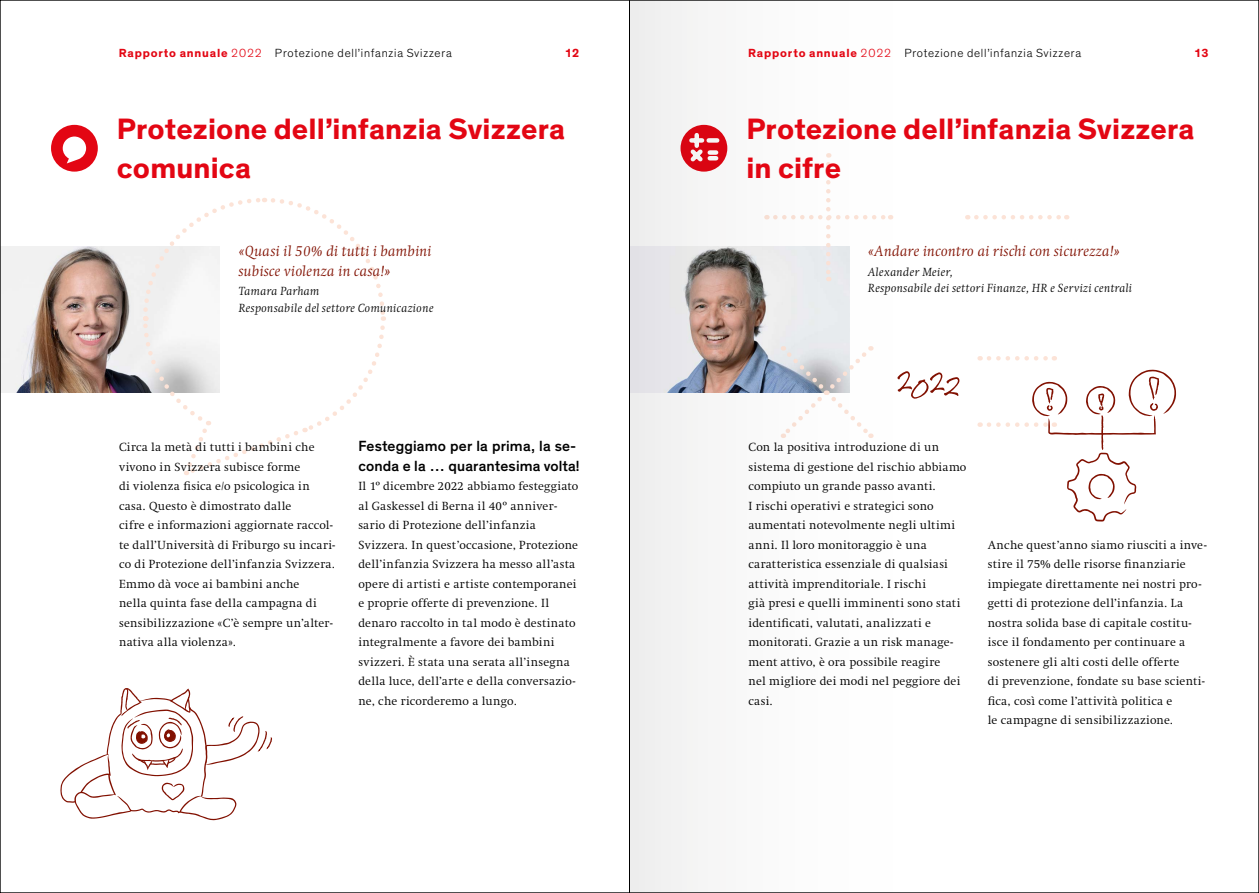
<style>
.page{position:relative;width:1259px;height:893px;background:#fff}
.page>*{position:absolute;margin:0;border:0;box-sizing:border-box;transform-origin:0 0}
.Kapiteltitel{font:700 30px/39px "Theinhardt";letter-spacing:.005em;color:#e30613}
.Zitat{font:italic 300 15px/19.5px "Swift LT Pro";letter-spacing:.02em;color:#811000}
.Überschrift{font:500 15px/19.5px "Theinhardt";letter-spacing:.015em;color:#000}
.Fliesstext_breiter{font:300 12px/19.5px "Swift LT Pro";letter-spacing:.02em;color:#000}
.Zitat_Name{font:italic 300 12px "Swift LT Pro";letter-spacing:.03em;color:#000}
.t1{font:300 12px "Theinhardt";letter-spacing:.06em;color:#000}
.t2{font:700 12px "Theinhardt";color:#e30613}
.s1{font-weight:700;color:#e30613}
.s2{color:#e30613}
</style>
<div class="page">
<img style="left:2px;top:246px;width:139px;height:147px">
<div style="left:51px;top:125px;width:47px;height:47px;background:#e30613;border-radius:50%"></div>
<svg style="left:63px;top:137px;width:23px;height:26px"></svg>
<svg style="left:141px;top:198px;width:245px;height:277px"></svg>
<svg style="left:976px;top:215px;width:91px;height:4px"></svg>
<svg style="left:989px;top:356px;width:66px;height:5px"></svg>
<svg style="left:60px;top:688px;width:212px;height:132px"></svg>
<svg style="left:989px;top:369px;width:187px;height:153px"></svg>
<svg style="left:630px;top:2px;width:338px;height:889px"></svg>
<hr style="left:629px;top:0;width:1px;height:893px;background:#000">
<p class="t1" style="left:119px;top:46px;width:334px"><span class="s1">Rapporto annuale</span> <span class="s2">2022</span> Protezione dell’infanzia Svizzera</p>
<p class="t2" style="left:565px;top:45px;width:16px">12</p>
<p class="t1" style="left:748px;top:46px;width:334px"><span class="s1">Rapporto annuale</span> <span class="s2">2022</span> Protezione dell’infanzia Svizzera</p>
<p class="t2" style="left:1194px;top:45px;width:16px">13</p>
<h1 class="Kapiteltitel" style="left:117px;top:110px;width:450px">Protezione dell’infanzia Svizzera comunica</h1>
<p class="Zitat" style="left:239px;top:241px;width:194px">«Quasi il 50% di tutti i bambini subisce violenza in casa!»</p>
<p class="Zitat_Name" style="left:239px;top:284px;width:82px">Tamara Parham</p>
<p class="Zitat_Name" style="left:239px;top:301px;width:196px">Responsabile del settore Comunicazione</p>
<h1 class="Kapiteltitel" style="left:746px;top:110px;width:450px">Protezione dell’infanzia Svizzera in cifre</h1>
<p class="Zitat" style="left:868px;top:241px;width:253px">«Andare incontro ai rischi con sicurezza!»</p>
<p class="Zitat_Name" style="left:868px;top:265px;width:86px">Alexander Meier,</p>
<p class="Zitat_Name" style="left:868px;top:281px;width:265px">Responsabile dei settori Finanze, HR e Servizi centrali</p>
<h2 class="Überschrift" style="left:358px;top:437px;width:222px">Festeggiamo per la prima, la se&shy;conda e la … quarantesima volta!</h2>
<p class="Fliesstext_breiter" style="left:358px;top:477px;width:222px">Il 1º dicembre 2022 abbiamo festeggiato al Gaskessel di Berna il 40º anniver&shy;sario di Protezione dell’infanzia Svizzera. In quest’occasione, Protezione dell’infanzia Svizzera ha messo all’asta opere di artisti e artiste contemporanei e proprie offerte di prevenzione. Il denaro raccolto in tal modo è destinato integralmente a favore dei bambini svizzeri. È stata una serata all’insegna della luce, dell’arte e della conversazio&shy;ne, che ricorderemo a lungo.</p>
<p class="Fliesstext_breiter" style="left:119px;top:438px;width:218px">Circa la metà di tutti i bambini che vivono in Svizzera subisce forme<br>di violenza fisica e/o psicologica in casa. Questo è dimostrato dalle<br>cifre e informazioni aggiornate raccol&shy;te dall’Università di Friburgo su incari&shy;co di Protezione dell’infanzia Svizzera.<br>Emmo dà voce ai bambini anche<br>nella quinta fase della campagna di sensibilizzazione «C’è sempre un’alter&shy;nativa alla violenza».</p>
<p class="Fliesstext_breiter" style="left:748px;top:438px;width:219px">Con la positiva introduzione di un sistema di gestione del rischio abbiamo compiuto un grande passo avanti.<br>I rischi operativi e strategici sono aumentati notevolmente negli ultimi anni. Il loro monitoraggio è una caratteristica essenziale di qualsiasi attività imprenditoriale. I rischi<br>già presi e quelli imminenti sono stati identificati, valutati, analizzati e monitorati. Grazie a un risk manage&shy;ment attivo, è ora possibile reagire<br>nel migliore dei modi nel peggiore dei casi.</p>
<p class="Fliesstext_breiter" style="left:988px;top:535px;width:221px">Anche quest’anno siamo riusciti a inve&shy;stire il 75% delle risorse finanziarie impiegate direttamente nei nostri pro&shy;getti di protezione dell’infanzia. La nostra solida base di capitale costitu&shy;isce il fondamento per continuare a sostenere gli alti costi delle offerte<br>di prevenzione, fondate su base scienti&shy;fica, così come l’attività politica e<br>le campagne di sensibilizzazione.</p>
</div>
